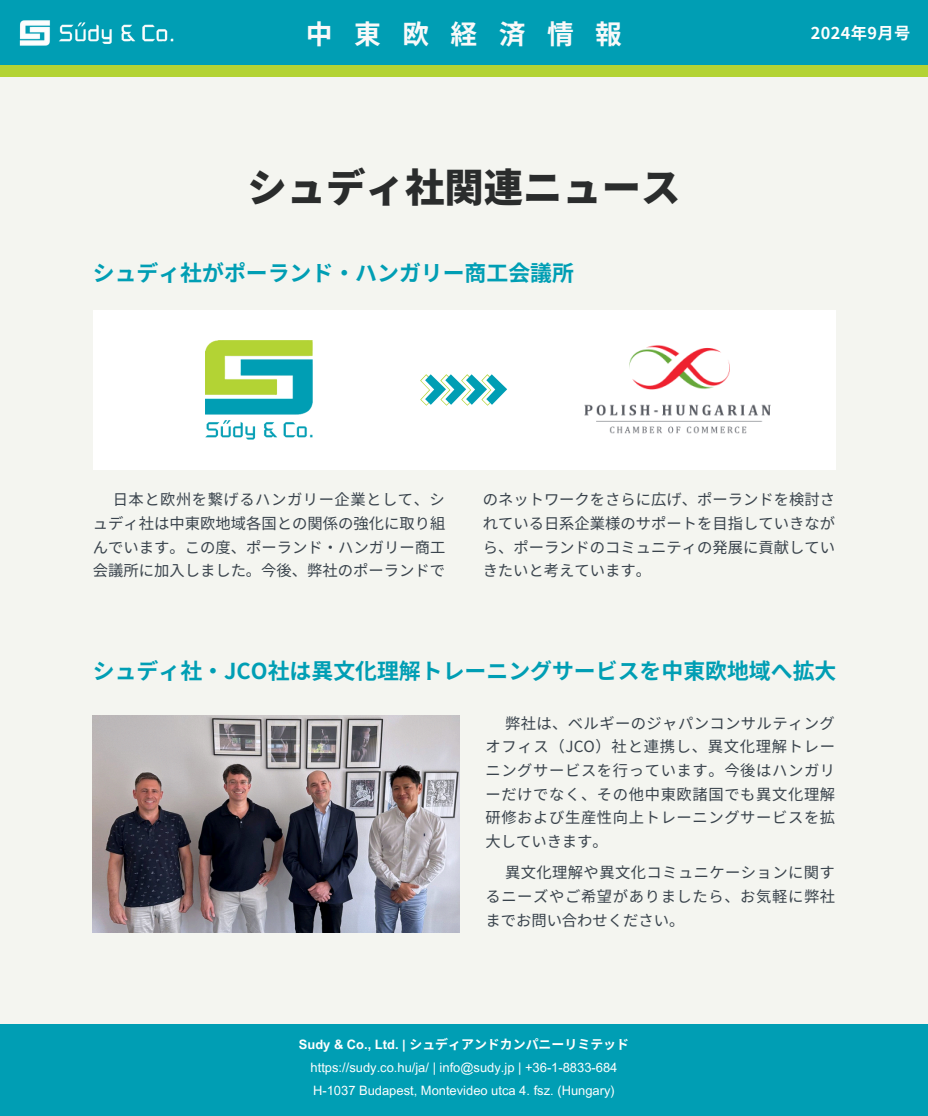
<style>
.page{position:relative;width:928px;height:1116px;background:#f4f5f0}
.page>*{position:absolute;margin:0;border:0;box-sizing:border-box;transform-origin:0 0}
.t1{font:900 39.38px "Noto Sans JP";color:#2a2c2c}
.t2{font:700 26.78px "Noto Sans JP";letter-spacing:.8em;color:#f9f9f9}
.t3{font:700 21.88px "Noto Sans JP";color:#009eb4}
.t4{font:700 16.28px "Noto Sans JP";letter-spacing:.025em;color:#fdfefe}
.t5{font:15.31px/23.6px "Noto Sans JP";color:#39434c;text-align:justify}
.t6{font:12.95px "Arial MT Pro";color:#fdfefe}
.t7{font:700 12.95px "Noto Sans CJ Ksc";color:#fdfefe}
.s1{font-family:"Arial MT Pro"}
</style>
<div class="page">
<div style="left:0;top:0;width:928px;height:71px;background:#009eb4"></div>
<img style="left:19px;top:20px;width:155px;height:26px">
<div style="left:0;top:1024px;width:928px;height:92px;background:#009eb4"></div>
<div style="left:0;top:65px;width:928px;height:12px;background:#b3d334"></div>
<div style="left:93px;top:310px;width:742px;height:160px;background:#fff"></div>
<img style="left:584px;top:345px;width:187px;height:89px">
<img style="left:206px;top:341px;width:106px;height:99px">
<svg style="left:420px;top:374px;width:87px;height:32px"></svg>
<img style="left:93px;top:715px;width:367px;height:217px">
<p class="t2" style="left:306px;top:12px;width:318px">中東欧経済情報</p>
<h4 class="t4" style="left:811px;top:20px;width:101px">2024年9月号</h4>
<p class="t1" style="left:247px;top:157px;width:435px">シュディ社関連ニュース</p>
<p class="t3" style="left:93px;top:256px;width:483px">シュディ社がポーランド・ ハンガリー商工会議所</p>
<p class="t5" style="left:93px;top:487px;width:354px;text-indent:20px">日本と欧州を繋げるハンガリー企業として、シュディ社は中東欧地域各国との関係の強化に取り組んでいます。この度、ポーランド・ ハンガリー商工会議所に加入しました。今後、弊社のポーランドで</p>
<p class="t5" style="left:483px;top:487px;width:354px">のネットワークをさらに広げ、ポーランドを検討されている日系企業様のサポートを目指していきながら、ポーランドのコミュニティの発展に貢献していきたいと考えています。</p>
<h3 class="t3" style="left:93px;top:653px;width:743px">シュディ社・ JCO社は異文化理解トレーニングサービスを中東欧地域へ拡大</h3>
<p class="t5" style="left:485px;top:710px;width:351px;text-indent:20px">弊社は、ベルギーのジャパンコンサルティングオフィス（JCO）社と連携し、異文化理解トレーニングサービスを行っています。今後はハンガリーだけでなく、その他中東欧諸国でも異文化理解研修および生産性向上トレーニングサービスを拡大していきます。</p>
<p class="t5" style="left:485px;top:860px;width:351px;text-indent:20px">異文化理解や異文化コミュニケーションに関するニーズやご希望がありましたら、お気軽に弊社までお問い合わせください。</p>
<h5 class="t7" style="left:299px;top:1034px;width:332px"><span class="s1">Sudy &amp; Co., Ltd. |</span> シュディアンドカンパニーリミテッド</h5>
<p class="t6" style="left:311px;top:1063px;width:308px">https://sudy.co.hu/ja/ | info@sudy.jp | +36-1-8833-684</p>
<p class="t6" style="left:313px;top:1086px;width:303px">H-1037 Budapest, Montevideo utca 4. fsz. (Hungary)</p>
</div>
